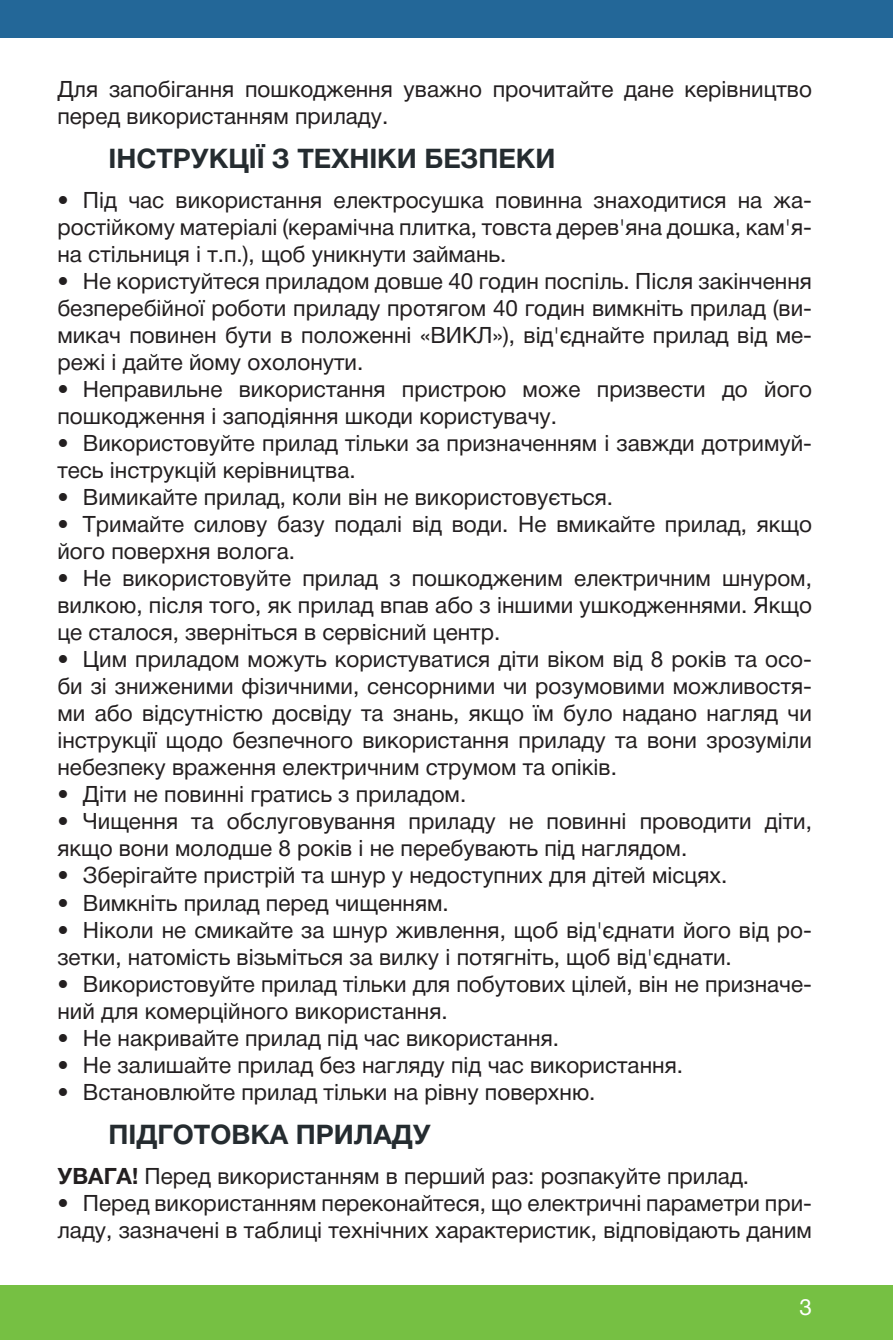
<style>
.page{position:relative;width:893px;height:1340px;background:#fff}
.page>*{position:absolute;margin:0;border:0;box-sizing:border-box;transform-origin:0 0}
.t1{font:700 27px "Helvetica Neue Cyr";color:#252c30}
.t2{font:22.5px/27px "Helvetica Neue Cyr";color:#231f20}
.t3{font:22.5px "Helvetica Neue Cyr";color:#fff}
.s1{font-weight:700}
</style>
<div class="page">
<div style="left:0;top:0;width:893px;height:37px;background:#236798"></div>
<div style="left:0;top:1285px;width:893px;height:54px;background:#76c043"></div>
<p class="t2" style="left:57px;top:76px;width:756px">Для запобігання пошкодження уважно прочитайте дане керівництво перед використанням приладу.</p>
<p class="t1" style="left:108px;top:144px;width:448px">ІНСТРУКЦІЇ З ТЕХНІКИ БЕЗПЕКИ</p>
<p class="t2" style="left:57px;top:187px;width:756px;text-align:justify">• Під час використання електросушка повинна знаходитися на жа&shy;ростійкому матеріалі (керамічна плитка, товста дерев'яна дошка, кам'я&shy;на стільниця і т.п.), щоб уникнути займань.</p>
<p class="t2" style="left:57px;top:268px;width:756px;text-align:justify">• Не користуйтеся приладом довше 40 годин поспіль. Після закінчення безперебійної роботи приладу протягом 40 годин вимкніть прилад (ви&shy;микач повинен бути в положенні «ВИКЛ»), від'єднайте прилад від ме&shy;режі і дайте йому охолонути.</p>
<p class="t2" style="left:57px;top:376px;width:756px">• Неправильне використання пристрою може призвести до його пошкодження і заподіяння шкоди користувачу.</p>
<p class="t2" style="left:57px;top:430px;width:756px">• Використовуйте прилад тільки за призначенням і завжди дотримуй&shy;тесь інструкцій керівництва.</p>
<p class="t2" style="left:57px;top:484px;width:557px">• Вимикайте прилад, коли він не використовується.</p>
<p class="t2" style="left:57px;top:511px;width:756px">• Тримайте силову базу подалі від води. Не вмикайте прилад, якщо його поверхня волога.</p>
<p class="t2" style="left:57px;top:565px;width:756px;text-align:justify">• Не використовуйте прилад з пошкодженим електричним шнуром, вилкою, після того, як прилад впав або з іншими ушкодженнями. Якщо це сталося, зверніться в сервісний центр.</p>
<p class="t2" style="left:57px;top:646px;width:756px;text-align:justify">• Цим приладом можуть користуватися діти віком від 8 років та осо&shy;би зі зниженими фізичними, сенсорними чи розумовими можливостя&shy;ми або відсутністю досвіду та знань, якщо їм було надано нагляд чи інструкції щодо безпечного використання приладу та вони зрозуміли небезпеку враження електричним струмом та опіків.</p>
<p class="t2" style="left:57px;top:781px;width:410px">• Діти не повинні гратись з приладом.</p>
<p class="t2" style="left:57px;top:808px;width:756px">• Чищення та обслуговування приладу не повинні проводити діти, якщо вони молодше 8 років і не перебувають під наглядом.</p>
<p class="t2" style="left:57px;top:862px;width:671px">• Зберігайте пристрій та шнур у недоступних для дітей місцях.</p>
<p class="t2" style="left:57px;top:889px;width:393px">• Вимкніть прилад перед чищенням.</p>
<p class="t2" style="left:57px;top:916px;width:756px">• Ніколи не смикайте за шнур живлення, щоб від'єднати його від ро&shy;зетки, натомість візьміться за вилку і потягніть, щоб від'єднати.</p>
<p class="t2" style="left:57px;top:970px;width:756px">• Використовуйте прилад тільки для побутових цілей, він не призначе&shy;ний для комерційного використання.</p>
<p class="t2" style="left:57px;top:1024px;width:503px">• Не накривайте прилад під час використання.</p>
<p class="t2" style="left:57px;top:1051px;width:627px">• Не залишайте прилад без нагляду під час використання.</p>
<p class="t2" style="left:57px;top:1078px;width:540px">• Встановлюйте прилад тільки на рівну поверхню.</p>
<p class="t1" style="left:108px;top:1119px;width:324px">ПІДГОТОВКА ПРИЛАДУ</p>
<p class="t2" style="left:57px;top:1162px;width:693px"><span class="s1">УВАГА!</span> Перед використанням в перший раз: розпакуйте прилад.</p>
<p class="t2" style="left:57px;top:1189px;width:756px">• Перед використанням переконайтеся, що електричні параметри при&shy;ладу, зазначені в таблиці технічних характеристик, відповідають даним</p>
<p class="t3" style="left:799px;top:1294px;width:14px">3</p>
</div>
